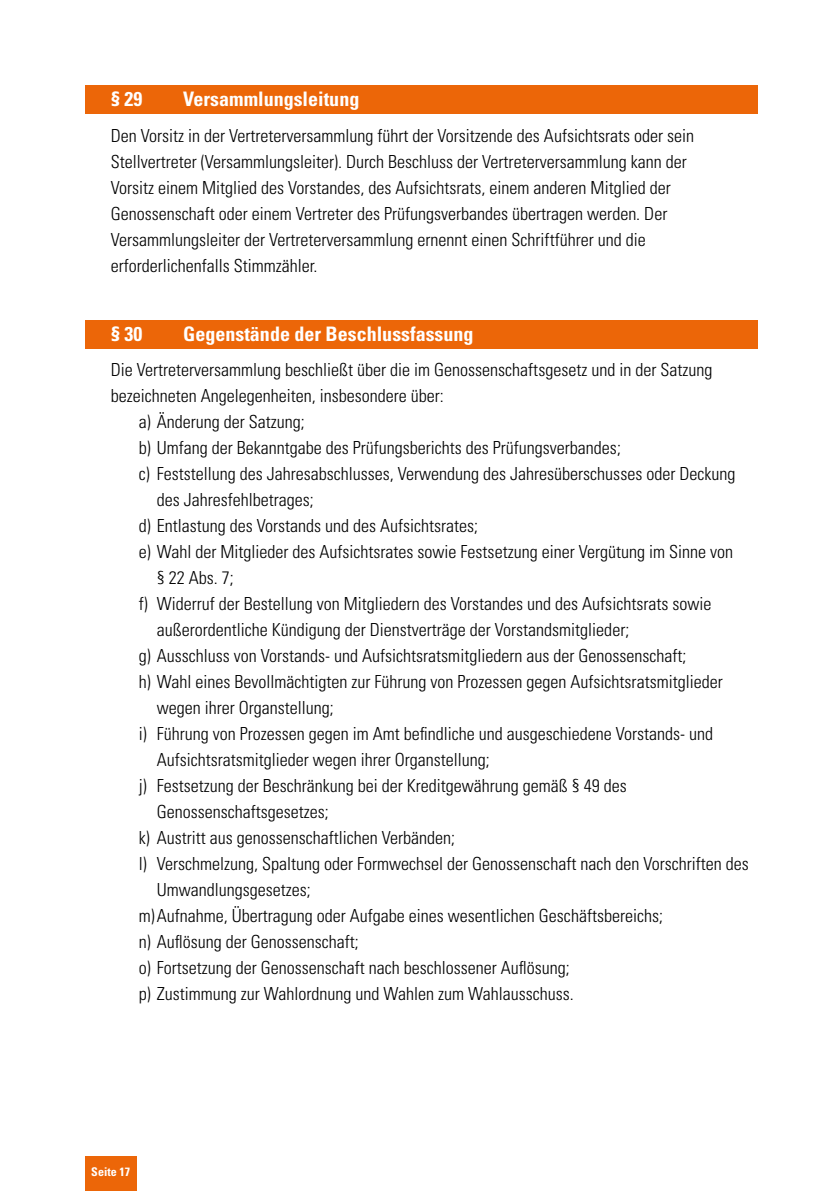
<style>
.page{position:relative;width:840px;height:1191px;background:#fff}
.page>*{position:absolute;margin:0;border:0;box-sizing:border-box;transform-origin:0 0}
.t1{font:700 condensed 20px "Univers";color:#fff}
.t2{font:300 condensed 18px/26px "Univers";color:#000}
.t3{font:700 condensed 12px "Univers";color:#fff}
</style>
<div class="page">
<div style="left:85px;top:85px;width:672px;height:28px;background:#ec6608"></div>
<div style="left:85px;top:320px;width:672px;height:28px;background:#ec6608"></div>
<div style="left:85px;top:1157px;width:51px;height:34px;background:#ec6608"></div>
<p class="t1" style="left:111px;top:87px;width:33px">§ 29</p>
<p class="t1" style="left:183px;top:87px;width:177px">Versammlungsleitung</p>
<p class="t2" style="left:111px;top:122px;width:584px">Den Vorsitz in der Vertreterversammlung führt der Vorsitzende des Aufsichtsrats oder sein Stellvertreter (Versammlungsleiter). Durch Beschluss der Vertreterversammlung kann der Vorsitz einem Mitglied des Vorstandes, des Aufsichtsrats, einem anderen Mitglied der Genossenschaft oder einem Vertreter des Prüfungsverbandes übertragen werden. Der Versammlungsleiter der Vertreterversammlung ernennt einen Schriftführer und die erforderlichenfalls Stimmzähler.</p>
<p class="t1" style="left:111px;top:322px;width:33px">§ 30</p>
<p class="t1" style="left:183px;top:322px;width:291px">Gegenstände der Beschlussfassung</p>
<p class="t2" style="left:111px;top:356px;width:603px">Die Vertreterversammlung beschließt über die im Genossenschaftsgesetz und in der Satzung</p>
<p class="t2" style="left:111px;top:382px;width:334px">bezeichneten Angelegenheiten, insbesondere über:</p>
<p class="t2" style="left:139px;top:408px;width:167px">a) Änderung der Satzung;</p>
<p class="t2" style="left:139px;top:434px;width:483px">b) Umfang der Bekanntgabe des Prüfungsberichts des Prüfungsverbandes;</p>
<p class="t2" style="left:139px;top:460px;width:598px">c) Feststellung des Jahresabschlusses, Verwendung des Jahresüberschusses oder Deckung</p>
<p class="t2" style="left:157px;top:486px;width:158px">des Jahresfehlbetrages;</p>
<p class="t2" style="left:139px;top:512px;width:341px">d) Entlastung des Vorstands und des Aufsichtsrates;</p>
<p class="t2" style="left:139px;top:538px;width:595px">e) Wahl der Mitglieder des Aufsichtsrates sowie Festsetzung einer Vergütung im Sinne von</p>
<p class="t2" style="left:157px;top:564px;width:78px">§ 22 Abs. 7;</p>
<p class="t2" style="left:139px;top:590px;width:574px">f) Widerruf der Bestellung von Mitgliedern des Vorstandes und des Aufsichtsrats sowie</p>
<p class="t2" style="left:157px;top:616px;width:474px">außerordentliche Kündigung der Dienstverträge der Vorstandsmitglieder;</p>
<p class="t2" style="left:139px;top:642px;width:549px">g) Ausschluss von Vorstands- und Aufsichtsratsmitgliedern aus der Genossenschaft;</p>
<p class="t2" style="left:139px;top:668px;width:585px">h) Wahl eines Bevollmächtigten zur Führung von Prozessen gegen Aufsichtsratsmitglieder</p>
<p class="t2" style="left:157px;top:694px;width:178px">wegen ihrer Organstellung;</p>
<p class="t2" style="left:139px;top:720px;width:575px">i) Führung von Prozessen gegen im Amt befindliche und ausgeschiedene Vorstands- und</p>
<p class="t2" style="left:157px;top:746px;width:334px">Aufsichtsratsmitglieder wegen ihrer Organstellung;</p>
<p class="t2" style="left:139px;top:772px;width:489px">j) Festsetzung der Beschränkung bei der Kreditgewährung gemäß § 49 des</p>
<p class="t2" style="left:157px;top:798px;width:173px">Genossenschaftsgesetzes;</p>
<p class="t2" style="left:139px;top:824px;width:318px">k) Austritt aus genossenschaftlichen Verbänden;</p>
<p class="t2" style="left:139px;top:850px;width:611px">l) Verschmelzung, Spaltung oder Formwechsel der Genossenschaft nach den Vorschriften des</p>
<p class="t2" style="left:157px;top:876px;width:155px">Umwandlungsgesetzes;</p>
<p class="t2" style="left:139px;top:902px;width:525px">m)Aufnahme, Übertragung oder Aufgabe eines wesentlichen Geschäftsbereichs;</p>
<p class="t2" style="left:139px;top:928px;width:221px">n) Auflösung der Genossenschaft;</p>
<p class="t2" style="left:139px;top:954px;width:432px">o) Fortsetzung der Genossenschaft nach beschlossener Auflösung;</p>
<p class="t2" style="left:139px;top:980px;width:436px">p) Zustimmung zur Wahlordnung und Wahlen zum Wahlausschuss.</p>
<p class="t3" style="left:91px;top:1164px;width:40px">Seite 17</p>
</div>
